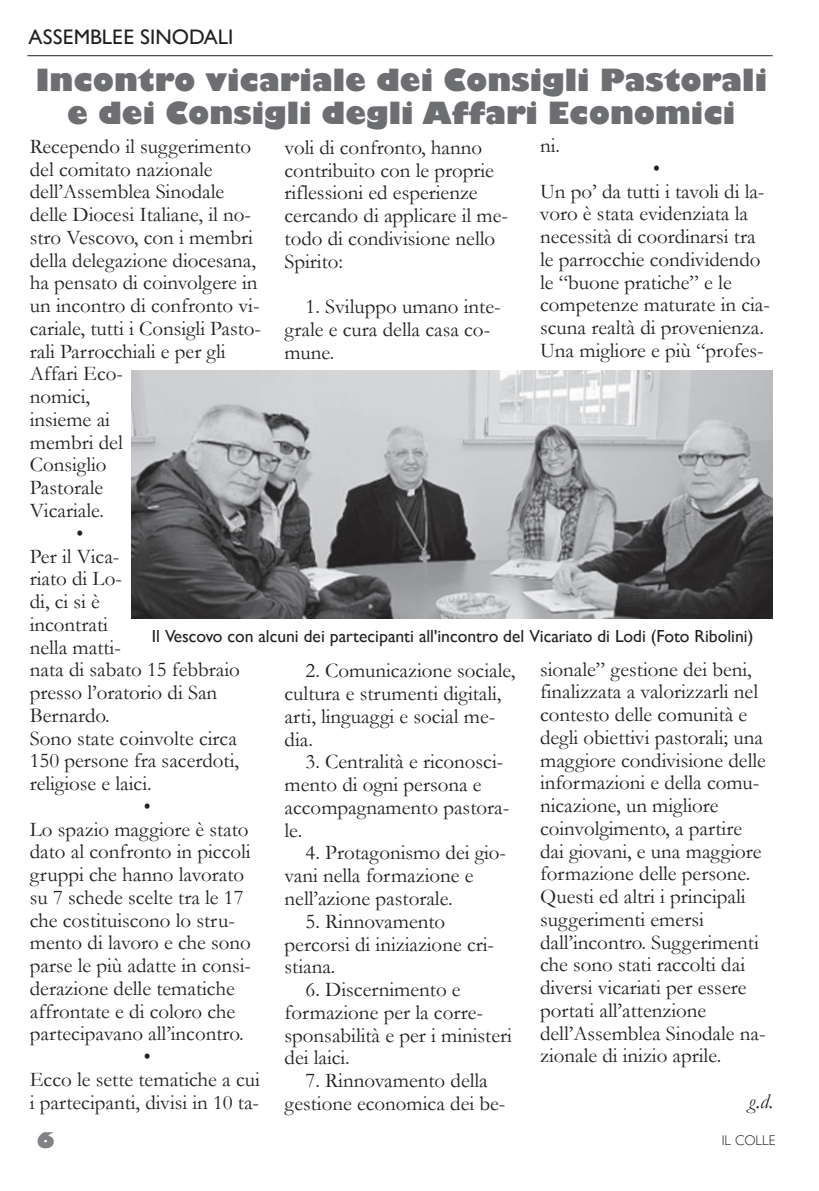
<style>
.page{position:relative;width:819px;height:1191px;background:#fff}
.page>*{position:absolute;margin:0;border:0;box-sizing:border-box;transform-origin:0 0}
.t1{font:800 29.75px/33.2px "Gill Sans Nova";color:#6d6e71;text-align:center}
.t2{font:21px/22.8px "Garamond";color:#231f20}
.t3{font:21px/22.8px "Garamond";color:#231f20;scale:.93 1}
.t4{font:21px "Gill Sans Nova";color:#231f20}
.t5{font:italic 21px "Garamond";color:#231f20}
.t6{font:800 21px "Gill Sans";color:#808285}
.t7{font:17.5px "Gill Sans Nova";color:#231f20}
.t8{font:300 14px "Gill Sans Nova";color:#231f20}
</style>
<div class="page">
<img style="left:132px;top:370px;width:640px;height:248px">
<hr style="left:27px;top:55px;width:745px;height:1px;background:#231f20">
<p class="t4" style="left:29px;top:25px;width:206px">ASSEMBLEE SINODALI</p>
<h1 class="t1" style="left:35px;top:64px;width:733px">Incontro vicariale dei Consigli Pastorali e dei Consigli degli Affari Economici</h1>
<p class="t2" style="left:540px;top:134px;width:21px">ni.</p>
<p class="t3" style="left:540px;top:156px;width:249px;text-indent:113px">•<br>Un po’ da tutti i tavoli di la&shy;voro è stata evidenziata la necessità di coordinarsi tra le parrocchie condividendo le “buone pratiche” e le competenze maturate in cia&shy;scuna realtà di provenienza.<br>Una migliore e più “profes-</p>
<p class="t2" style="left:30px;top:134px;width:223px">Recependo il suggerimento</p>
<p class="t2" style="left:30px;top:157px;width:184px">del comitato nazionale</p>
<p class="t2" style="left:30px;top:180px;width:196px">dell’Assemblea Sinodale</p>
<p class="t2" style="left:30px;top:203px;width:223px">delle Diocesi Italiane, il no-</p>
<p class="t2" style="left:30px;top:225px;width:225px">stro Vescovo, con i membri</p>
<p class="t2" style="left:30px;top:248px;width:228px">della delegazione diocesana,</p>
<p class="t2" style="left:30px;top:271px;width:229px">ha pensato di coinvolgere in</p>
<p class="t2" style="left:30px;top:294px;width:231px">un incontro di confronto vi-</p>
<p class="t2" style="left:30px;top:316px;width:233px">cariale, tutti i Consigli Pasto-</p>
<p class="t2" style="left:30px;top:339px;width:197px">rali Parrocchiali e per gli</p>
<p class="t2" style="left:30px;top:362px;width:95px">Affari Eco-</p>
<p class="t2" style="left:30px;top:385px;width:62px">nomici,</p>
<p class="t2" style="left:30px;top:407px;width:82px">insieme ai</p>
<p class="t2" style="left:30px;top:430px;width:95px">membri del</p>
<p class="t2" style="left:30px;top:453px;width:78px">Consiglio</p>
<p class="t2" style="left:30px;top:476px;width:75px">Pastorale</p>
<p class="t2" style="left:30px;top:498px;width:76px">Vicariale.</p>
<p class="t3" style="left:76px;top:521px;width:9px">•</p>
<p class="t2" style="left:30px;top:544px;width:91px">Per il Vica-</p>
<p class="t2" style="left:30px;top:567px;width:94px">riato di Lo-</p>
<p class="t2" style="left:30px;top:589px;width:72px">di, ci si è</p>
<p class="t2" style="left:30px;top:612px;width:80px">incontrati</p>
<p class="t2" style="left:30px;top:635px;width:93px">nella matti-</p>
<p class="t2" style="left:30px;top:658px;width:212px">nata di sabato 15 febbraio</p>
<p class="t2" style="left:30px;top:680px;width:189px">presso l’oratorio di San</p>
<p class="t2" style="left:30px;top:703px;width:82px">Bernardo.</p>
<p class="t2" style="left:30px;top:726px;width:208px">Sono state coinvolte circa</p>
<p class="t2" style="left:30px;top:749px;width:211px">150 persone fra sacerdoti,</p>
<p class="t2" style="left:30px;top:771px;width:123px">religiose e laici.</p>
<p class="t3" style="left:144px;top:794px;width:9px">•</p>
<p class="t2" style="left:30px;top:817px;width:220px">Lo spazio maggiore è stato</p>
<p class="t2" style="left:30px;top:840px;width:222px">dato al confronto in piccoli</p>
<p class="t2" style="left:30px;top:862px;width:216px">gruppi che hanno lavorato</p>
<p class="t2" style="left:30px;top:885px;width:215px">su 7 schede scelte tra le 17</p>
<p class="t2" style="left:30px;top:908px;width:207px">che costituiscono lo stru-</p>
<p class="t2" style="left:30px;top:931px;width:223px">mento di lavoro e che sono</p>
<p class="t2" style="left:30px;top:953px;width:223px">parse le più adatte in consi-</p>
<p class="t2" style="left:30px;top:976px;width:206px">derazione delle tematiche</p>
<p class="t2" style="left:30px;top:999px;width:207px">affrontate e di coloro che</p>
<p class="t2" style="left:30px;top:1022px;width:215px">partecipavano all’incontro.</p>
<p class="t3" style="left:144px;top:1044px;width:9px">•</p>
<p class="t2" style="left:30px;top:1067px;width:232px">Ecco le sette tematiche a cui</p>
<p class="t2" style="left:30px;top:1090px;width:231px">i partecipanti, divisi in 10 ta-</p>
<p class="t2" style="left:284px;top:135px;width:225px">voli di confronto, hanno contribuito con le proprie riflessioni ed esperienze cercando di applicare il me&shy;todo di condivisione nello<br>Spirito:</p>
<p class="t2" style="left:284px;top:295px;width:218px;text-indent:21px">1. Sviluppo umano inte&shy;grale e cura della casa co&shy;mune.</p>
<p class="t7" style="left:152px;top:626px;width:603px">Il Vescovo con alcuni dei partecipanti all'incontro del Vicariato di Lodi (Foto Ribolini)</p>
<p class="t2" style="left:540px;top:657px;width:227px">sionale” gestione dei beni, finalizzata a valorizzarli nel contesto delle comunità e degli obiettivi pastorali; una maggiore condivisione delle informazioni e della comu&shy;nicazione, un migliore coinvolgimento, a partire dai giovani, e una maggiore formazione delle persone.<br>Questi ed altri i principali suggerimenti emersi dall’incontro. Suggerimenti che sono stati raccolti dai diversi vicariati per essere portati all’attenzione dell’Assemblea Sinodale na&shy;zionale di inizio aprile.</p>
<p class="t5" style="left:748px;top:1087px;width:27px">g.d.</p>
<p class="t2" style="left:284px;top:659px;width:232px;text-indent:21px">2. Comunicazione sociale, cultura e strumenti digitali, arti, linguaggi e social me&shy;dia.</p>
<p class="t2" style="left:284px;top:750px;width:226px;text-indent:21px">3. Centralità e riconosci&shy;mento di ogni persona e accompagnamento pastora&shy;le.</p>
<p class="t2" style="left:284px;top:841px;width:223px;text-indent:21px">4. Protagonismo dei gio&shy;vani nella formazione e nell’azione pastorale.</p>
<p class="t2" style="left:284px;top:909px;width:211px;text-indent:21px">5. Rinnovamento percorsi di iniziazione cri&shy;stiana.</p>
<p class="t2" style="left:284px;top:977px;width:229px;text-indent:21px">6. Discernimento e formazione per la corre&shy;sponsabilità e per i ministeri dei laici.</p>
<p class="t2" style="left:284px;top:1068px;width:222px;text-align:center">7. Rinnovamento della gestione economica dei be-</p>
<p class="t6" style="left:37px;top:1131px;width:19px">6</p>
<p class="t8" style="left:721px;top:1132px;width:56px">IL COLLE</p>
</div>
